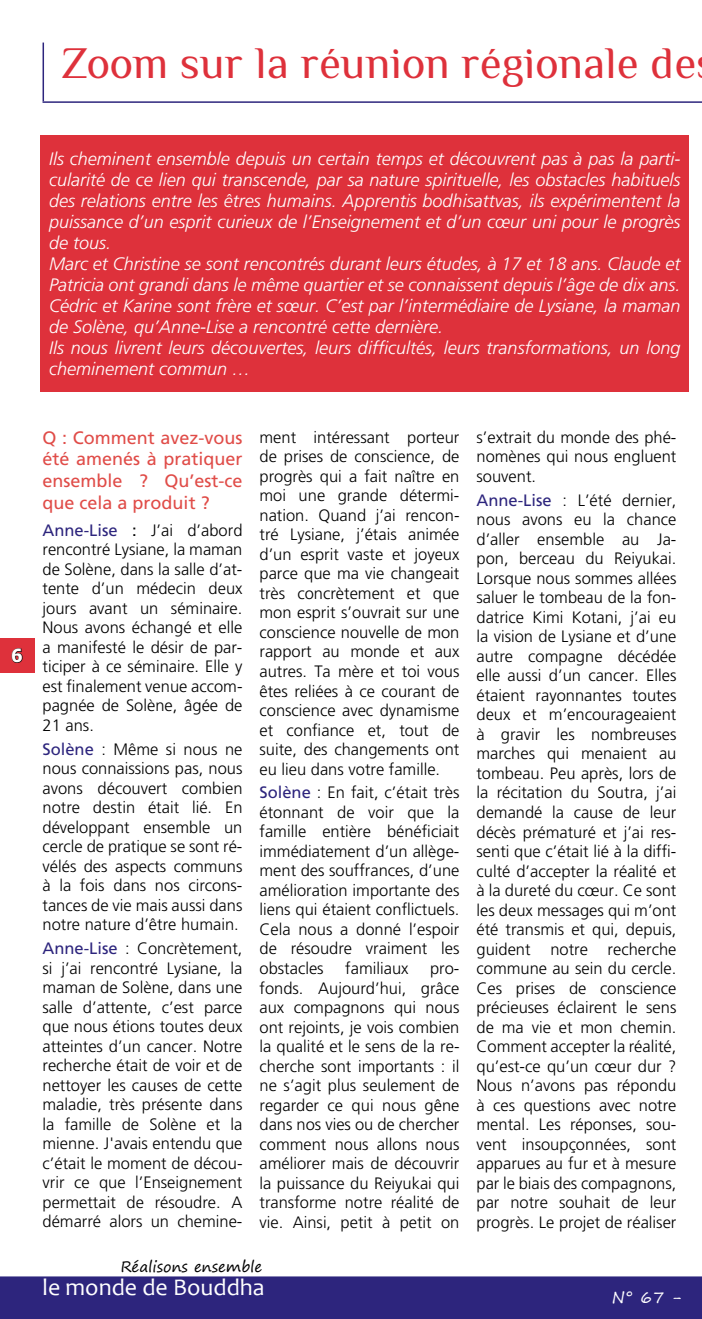
<style>
.page{position:relative;width:702px;height:1319px;background:#fff}
.page>*{position:absolute;margin:0;border:0;box-sizing:border-box;transform-origin:0 0}
.t1{font:45px "Philosopher";letter-spacing:.01em;color:#de313b}
.t2{font:24px "Candara";color:#fff}
.t3{font:italic 300 18px/21px "Frutiger";color:#fff}
.t4{font:18px/21.6px "Frutiger";color:#e04c48;text-align:justify}
.t5{font:700 18px "Tahoma";color:#fff}
.t6{font:300 16.5px/19.5px "Frutiger";color:#000;text-align:justify}
.t7{font:16.5px "Segoe Print";color:#fff}
.t8{font:15px "Segoe Print";color:#000}
.s1{font-weight:400;color:#2d257d}
.s2{font-weight:400}
</style>
<div class="page">
<div style="left:0;top:1276px;width:702px;height:42px;background:#2d257d"></div>
<div style="left:0;top:638px;width:34px;height:34px;background:#de313b"></div>
<svg style="left:11px;top:648px;width:12px;height:15px"></svg>
<hr style="left:43px;top:43px;width:1px;height:58px;background:#2d257d">
<hr style="left:43px;top:101px;width:659px;height:2px;background:#2d257d">
<div style="left:40px;top:135px;width:648px;height:257px;background:#de313b"></div>
<h1 class="t1" style="left:61px;top:39px;width:636px">Zoom sur la réunion régionale de</h1>
<p class="t3" style="left:49px;top:148px;width:633px">Ils cheminent ensemble depuis un certain temps et découvrent pas à pas la parti&shy;cularité de ce lien qui transcende, par sa nature spirituelle, les obstacles habituels des relations entre les êtres humains. Apprentis bodhisattvas, ils expérimentent la puissance d’un esprit curieux de l’Enseignement et d’un cœur uni pour le progrès de tous.<br>Marc et Christine se sont rencontrés durant leurs études, à 17 et 18 ans. Claude et Patricia ont grandi dans le même quartier et se connaissent depuis l’âge de dix ans.<br>Cédric et Karine sont frère et sœur. C’est par l’intermédiaire de Lysiane, la maman de Solène, qu’Anne-Lise a rencontré cette dernière.<br>Ils nous livrent leurs découvertes, leurs difficultés, leurs transformations, un long cheminement commun …</p>
<p class="t5" style="left:11px;top:643px;width:13px">6</p>
<p class="t4" style="left:43px;top:426px;width:201px">Q : Comment avez-vous été amenés à pratiquer ensemble ? Qu’est-ce que cela a produit ?</p>
<p class="t6" style="left:43px;top:520px;width:201px"><span class="s1">Anne-Lise</span> <span class="s2">:</span> J’ai d’abord rencontré Lysiane, la maman de Solène, dans la salle d’at&shy;tente d’un médecin deux jours avant un séminaire.<br>Nous avons échangé et elle a manifesté le désir de par&shy;ticiper à ce séminaire. Elle y est finalement venue accom&shy;pagnée de Solène, âgée de 21 ans.</p>
<p class="t6" style="left:43px;top:739px;width:201px"><span class="s1">Solène</span> : Même si nous ne nous connaissions pas, nous avons découvert combien notre destin était lié. En développant ensemble un cercle de pratique se sont ré&shy;vélés des aspects communs à la fois dans nos circons&shy;tances de vie mais aussi dans notre nature d’être humain.</p>
<p class="t6" style="left:43px;top:938px;width:201px"><span class="s1">Anne-Lise</span> : Concrètement, si j’ai rencontré Lysiane, la maman de Solène, dans une salle d’attente, c’est parce que nous étions toutes deux atteintes d’un cancer. Notre recherche était de voir et de nettoyer les causes de cette maladie, très présente dans la famille de Solène et la mienne. J'avais entendu que c’était le moment de décou&shy;vrir ce que l’Enseignement permettait de résoudre. A démarré alors un chemine-</p>
<p class="t6" style="left:259px;top:427px;width:201px">ment intéressant porteur de prises de conscience, de progrès qui a fait naître en moi une grande détermi&shy;nation. Quand j’ai rencon&shy;tré Lysiane, j’étais animée d’un esprit vaste et joyeux parce que ma vie changeait très concrètement et que mon esprit s’ouvrait sur une conscience nouvelle de mon rapport au monde et aux autres. Ta mère et toi vous êtes reliées à ce courant de conscience avec dynamisme et confiance et, tout de suite, des changements ont eu lieu dans votre famille.</p>
<p class="t6" style="left:259px;top:782px;width:201px"><span class="s1">Solène</span> : En fait, c’était très étonnant de voir que la famille entière bénéficiait immédiatement d’un allège&shy;ment des souffrances, d’une amélioration importante des liens qui étaient conflictuels.<br>Cela nous a donné l’espoir de résoudre vraiment les obstacles</p>
<p class="t6" style="left:345px;top:958px;width:65px">familiaux</p>
<p class="t6" style="left:259px;top:958px;width:201px;text-indent:170px">pro&shy;fonds. Aujourd’hui, grâce aux compagnons qui nous ont rejoints, je vois combien la qualité et le sens de la re&shy;cherche sont importants : il ne s’agit plus seulement de regarder ce qui nous gêne dans nos vies ou de chercher comment nous allons nous améliorer mais de découvrir la puissance du Reiyukai qui transforme notre réalité de vie. Ainsi, petit à petit on</p>
<p class="t8" style="left:121px;top:1253px;width:143px">Réalisons ensemble</p>
<h2 class="t2" style="left:43px;top:1272px;width:224px">le monde de Bouddha</h2>
<p class="t6" style="left:476px;top:427px;width:201px">s’extrait du monde des phé&shy;nomènes qui nous engluent souvent.</p>
<p class="t6" style="left:476px;top:490px;width:201px"><span class="s1">Anne-Lise</span> : L’été dernier, nous avons eu la chance d’aller ensemble au Ja&shy;pon, berceau du Reiyukai.<br>Lorsque nous sommes allées saluer le tombeau de la fon&shy;datrice Kimi Kotani, j’ai eu la vision de Lysiane et d’une autre compagne décédée elle aussi d’un cancer. Elles étaient rayonnantes toutes deux et m’encourageaient à gravir les nombreuses marches qui menaient au tombeau. Peu après, lors de la récitation du Soutra, j’ai demandé la cause de leur décès prématuré et j’ai res&shy;senti que c’était lié à la diffi&shy;culté d’accepter la réalité et à la dureté du cœur. Ce sont les deux messages qui m’ont été transmis et qui, depuis, guident notre recherche commune au sein du cercle.<br>Ces prises de conscience précieuses éclairent le sens de ma vie et mon chemin.<br>Comment accepter la réalité, qu’est-ce qu’un cœur dur ?<br>Nous n’avons pas répondu à ces questions avec notre mental. Les réponses, sou&shy;vent insoupçonnées, sont apparues au fur et à mesure par le biais des compagnons, par notre souhait de leur progrès. Le projet de réaliser</p>
<p class="t7" style="left:612px;top:1282px;width:71px">N° 67 -</p>
</div>
